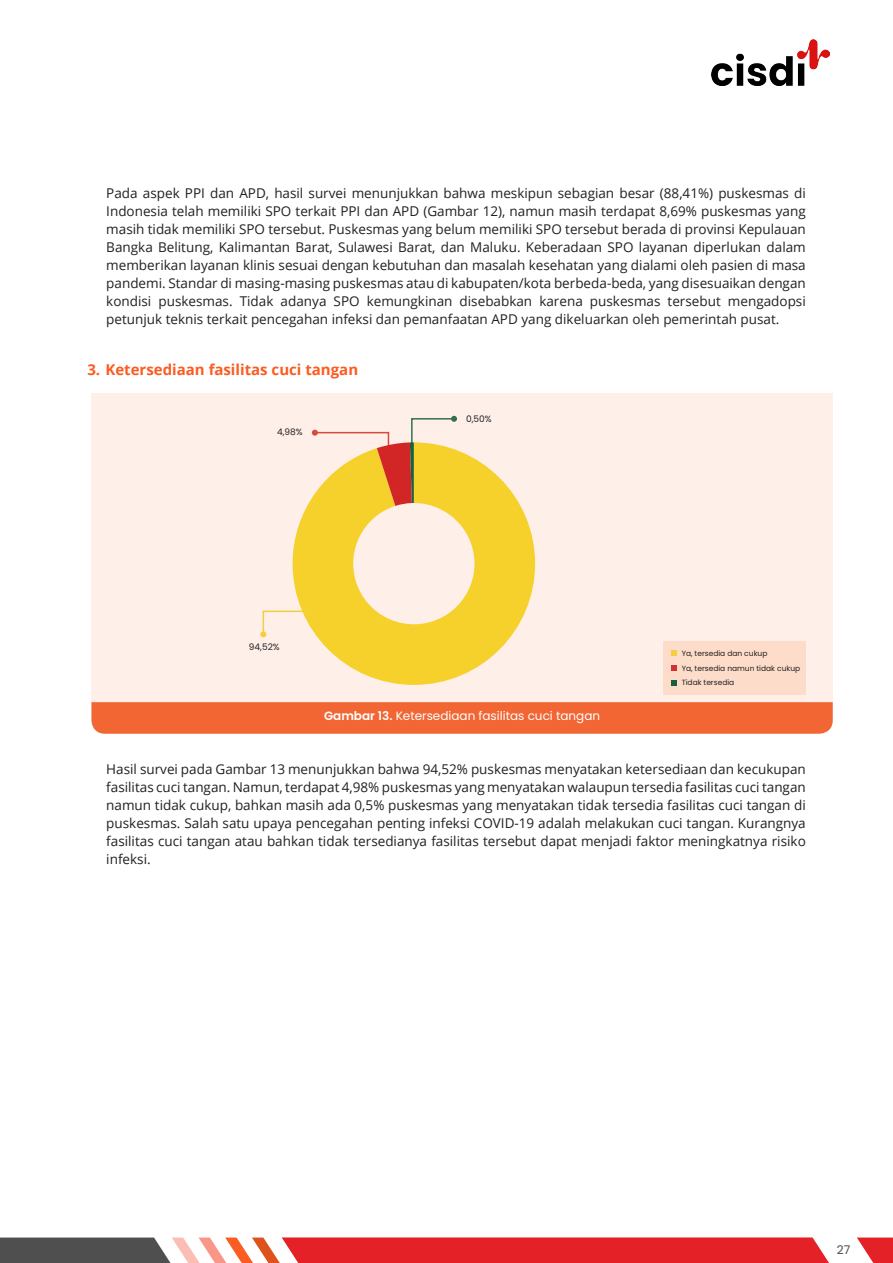
<style>
.page{position:relative;width:893px;height:1263px;background:#fff}
.page>*{position:absolute;margin:0;border:0;box-sizing:border-box;transform-origin:0 0}
.t1{font:700 15px "Open Sans";color:#fb5c21}
.t2{font:13.5px/18px "Open Sans";color:#231f20;text-align:justify}
.Heading_3{font:12px "Poppins";color:#fff}
.t3{font:12px "Poppins";color:#4c4c4e}
.t4{font:9px "Poppins";color:#231f20}
.t5{font:7.5px "Poppins";color:#231f20}
.s1{font-weight:600}
</style>
<div class="page">
<img style="left:712px;top:39px;width:117px;height:46px">
<svg style="left:0;top:1237px;width:829px;height:26px;background:#ca4a4c"></svg>
<svg style="left:857px;top:1237px;width:36px;height:26px"></svg>
<div style="left:91px;top:394px;width:742px;height:309px;background:#feefe9"></div>
<div style="left:91px;top:702px;width:742px;height:32px;background:#f26634"></div>
<svg style="left:260px;top:610px;width:33px;height:27px"></svg>
<svg style="left:293px;top:450px;width:242px;height:235px;fill:#f6d02b"></svg>
<svg style="left:312px;top:416px;width:145px;height:90px"></svg>
<div style="left:663px;top:641px;width:143px;height:54px;background:#fddcc9"></div>
<svg style="left:671px;top:650px;width:6px;height:6px"></svg>
<svg style="left:671px;top:665px;width:6px;height:6px"></svg>
<svg style="left:671px;top:680px;width:6px;height:5px"></svg>
<p class="t2" style="left:106px;top:184px;width:701px">Pada aspek PPI dan APD, hasil survei menunjukkan bahwa meskipun sebagian besar (88,41%) puskesmas di Indonesia telah memiliki SPO terkait PPI dan APD (Gambar 12), namun masih terdapat 8,69% puskesmas yang masih tidak memiliki SPO tersebut. Puskesmas yang belum memiliki SPO tersebut berada di provinsi Kepulauan Bangka Belitung, Kalimantan Barat, Sulawesi Barat, dan Maluku. Keberadaan SPO layanan diperlukan dalam memberikan layanan klinis sesuai dengan kebutuhan dan masalah kesehatan yang dialami oleh pasien di masa pandemi. Standar di masing-masing puskesmas atau di kabupaten/kota berbeda-beda, yang disesuaikan dengan kondisi puskesmas. Tidak adanya SPO kemungkinan disebabkan karena puskesmas tersebut mengadopsi petunjuk teknis terkait pencegahan infeksi dan pemanfaatan APD yang dikeluarkan oleh pemerintah pusat.</p>
<p class="t1" style="left:87px;top:359px;width:272px">3. Ketersediaan fasilitas cuci tangan</p>
<p class="t4" style="left:277px;top:427px;width:27px">4,98%</p>
<p class="t4" style="left:466px;top:413px;width:27px">0,50%</p>
<p class="t4" style="left:249px;top:642px;width:32px">94,52%</p>
<p class="Heading_3" style="left:324px;top:709px;width:278px"><span class="s1">Gambar 13.</span> Ketersediaan fasilitas cuci tangan</p>
<p class="t5" style="left:682px;top:649px;width:87px">Ya, tersedia dan cukup</p>
<p class="t5" style="left:682px;top:663px;width:120px">Ya, tersedia namun tidak cukup</p>
<p class="t5" style="left:682px;top:678px;width:54px">Tidak tersedia</p>
<p class="t2" style="left:106px;top:760px;width:701px">Hasil survei pada Gambar 13 menunjukkan bahwa 94,52% puskesmas menyatakan ketersediaan dan kecukupan fasilitas cuci tangan. Namun, terdapat 4,98% puskesmas yang menyatakan walaupun tersedia fasilitas cuci tangan namun tidak cukup, bahkan masih ada 0,5% puskesmas yang menyatakan tidak tersedia fasilitas cuci tangan di puskesmas. Salah satu upaya pencegahan penting infeksi COVID-19 adalah melakukan cuci tangan. Kurangnya fasilitas cuci tangan atau bahkan tidak tersedianya fasilitas tersebut dapat menjadi faktor meningkatnya risiko infeksi.</p>
<p class="t3" style="left:837px;top:1243px;width:15px">27</p>
</div>
